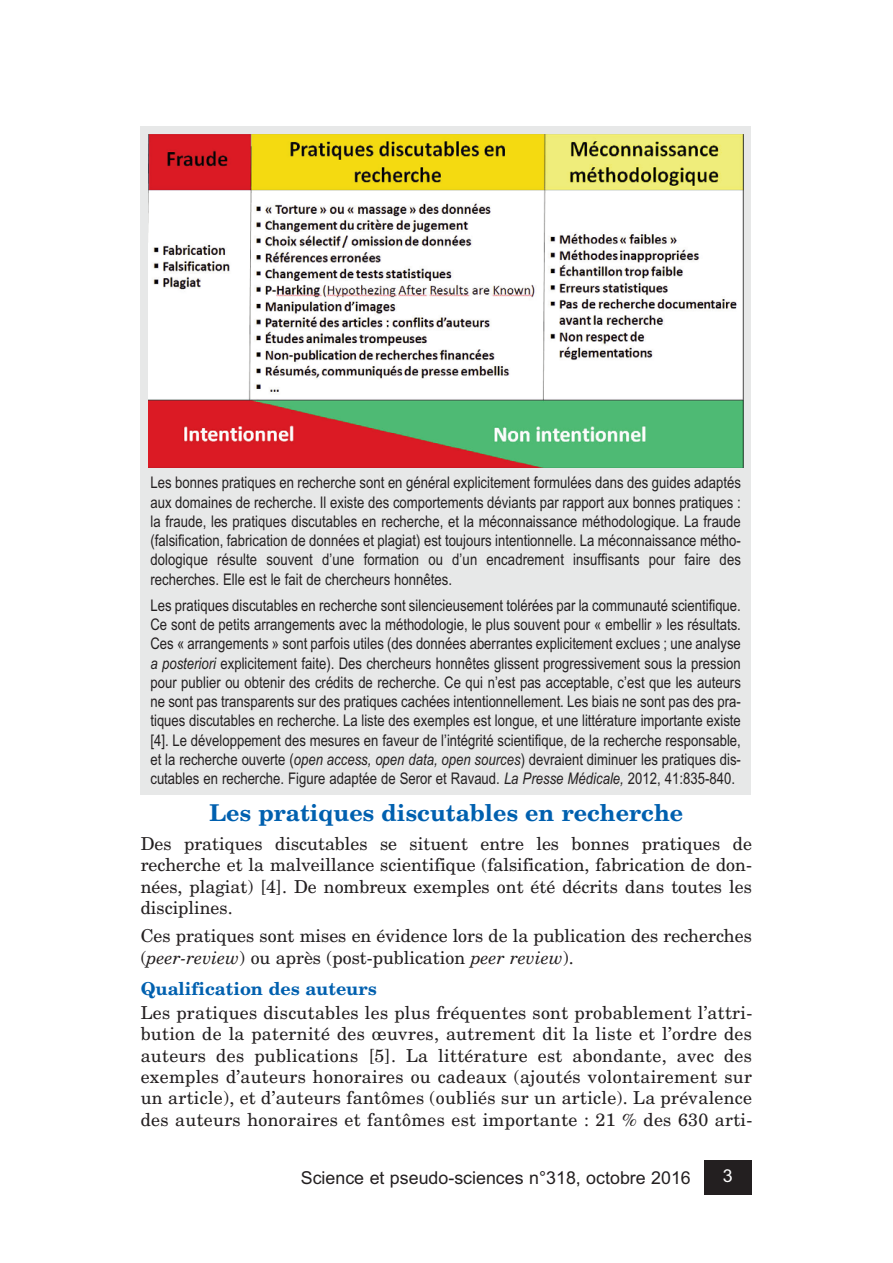
<style>
.page{position:relative;width:893px;height:1263px;background:#fff}
.page>*{position:absolute;margin:0;border:0;box-sizing:border-box;transform-origin:0 0}
.t1{font:700 23.1px "New Century Schlbk LT Std";color:#0060af}
.t2{font:17.85px/21.5px "New Century Schlbk LT Std";color:#231f20;text-align:justify}
.t3{font:17.85px "Arial";color:#231f20}
.t4{font:700 17.85px "New Century Schlbk LT Std";color:#0060af}
.t5{font:17.85px "Arial";color:#fff}
.t6{font:16.05px/19.2px "Arial Narrow";color:#231f20;text-align:justify}
.s1{font-style:italic}
</style>
<div class="page">
<div style="left:704px;top:1160px;width:47px;height:35px;background:#231f20"></div>
<div style="left:141px;top:126px;width:610px;height:669px;background:#e7e8e8"></div>
<img style="left:148px;top:134px;width:596px;height:334px">
<p class="t6" style="left:150px;top:475px;width:592px">Les bonnes pratiques en recherche sont en général explicitement formulées dans des guides adaptés aux domaines de recherche. Il existe des comportements déviants par rapport aux bonnes pratiques : la fraude, les pratiques discutables en recherche, et la méconnaissance méthodologique. La fraude (falsification, fabrication de données et plagiat) est toujours intentionnelle. La méconnaissance métho&shy;dologique résulte souvent d’une formation ou d’un encadrement insuffisants pour faire des recherches. Elle est le fait de chercheurs honnêtes.</p>
<p class="t6" style="left:150px;top:597px;width:592px">Les pratiques discutables en recherche sont silencieusement tolérées par la communauté scientifique.<br>Ce sont de petits arrangements avec la méthodologie, le plus souvent pour « embellir » les résultats.<br>Ces « arrangements » sont parfois utiles (des données aberrantes explicitement exclues ; une analyse <span class="s1">a posteriori</span> explicitement faite). Des chercheurs honnêtes glissent progressivement sous la pression pour publier ou obtenir des crédits de recherche. Ce qui n’est pas acceptable, c’est que les auteurs ne sont pas transparents sur des pratiques cachées intentionnellement. Les biais ne sont pas des pra&shy;tiques discutables en recherche. La liste des exemples est longue, et une littérature importante existe [4]. Le développement des mesures en faveur de l’intégrité scientifique, de la recherche responsable, et la recherche ouverte (<span class="s1">open access, open data, open sources</span>) devraient diminuer les pratiques dis&shy;cutables en recherche. Figure adaptée de Seror et Ravaud. <span class="s1">La Presse Médicale,</span> 2012, 41:835-840.</p>
<h1 class="t1" style="left:209px;top:803px;width:475px">Les pratiques discutables en recherche</h1>
<p class="t2" style="left:141px;top:834px;width:613px">Des pratiques discutables se situent entre les bonnes pratiques de recherche et la malveillance scientifique (falsification, fabrication de don&shy;nées, plagiat) [4]. De nombreux exemples ont été décrits dans toutes les disciplines.</p>
<p class="t2" style="left:141px;top:927px;width:613px">Ces pratiques sont mises en évidence lors de la publication des recherches (<span class="s1">peer-review</span>) ou après (post-publication <span class="s1">peer review</span>).</p>
<p class="t4" style="left:141px;top:981px;width:237px">Qualification des auteurs</p>
<p class="t2" style="left:141px;top:1003px;width:613px">Les pratiques discutables les plus fréquentes sont probablement l’attri&shy;bution de la paternité des œuvres, autrement dit la liste et l’ordre des auteurs des publications [5]. La littérature est abondante, avec des exemples d’auteurs honoraires ou cadeaux (ajoutés volontairement sur un article), et d’auteurs fantômes (oubliés sur un article). La prévalence des auteurs honoraires et fantômes est importante : 21 % des 630 arti-</p>
<p class="t3" style="left:301px;top:1171px;width:391px">Science et pseudo-sciences n°318, octobre 2016</p>
<p class="t5" style="left:723px;top:1169px;width:11px">3</p>
</div>
